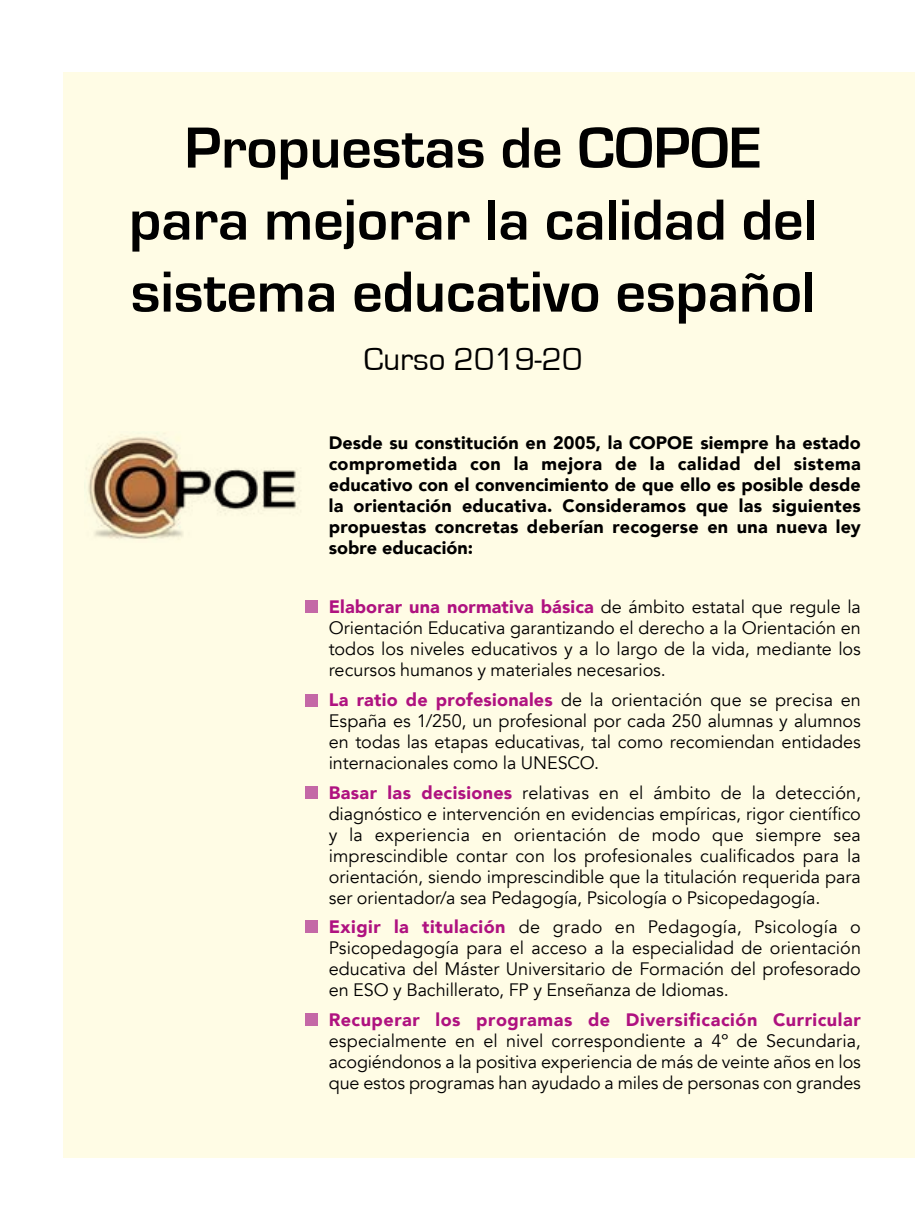
<style>
.page{position:relative;width:915px;height:1212px;background:#fff}
.page>*{position:absolute;margin:0;border:0;box-sizing:border-box;transform-origin:0 0}
.t1{font:700 60px/72px "Eurostile";color:#000;text-align:center}
.t2{font:33px "Eurostile";color:#000}
.t3{font:18px/21px "Avenir";letter-spacing:-.005em;color:#000;text-align:justify}
.t4{font:900 18px/21px "Avenir";letter-spacing:.01em;color:#000;text-align:justify}
.t5{font:900 18px "Avenir";letter-spacing:.03em;color:#af1280}
.s1{font-weight:900;color:#af1280}
</style>
<div class="page">
<div style="left:64px;top:72px;width:850px;height:1085px;background:#fffce5"></div>
<img style="left:86px;top:433px;width:211px;height:106px">
<div style="left:305px;top:600px;width:13px;height:13px;background:#c468a6"></div>
<div style="left:305px;top:694px;width:13px;height:13px;background:#c468a6"></div>
<div style="left:305px;top:786px;width:13px;height:12px;background:#c468a6"></div>
<div style="left:305px;top:920px;width:13px;height:13px;background:#c468a6"></div>
<div style="left:305px;top:1013px;width:13px;height:12px;background:#c468a6"></div>
<h1 class="t1" style="left:129px;top:113px;width:689px">Propuestas de COPOE para mejorar la calidad del sistema educativo español</h1>
<h2 class="t2" style="left:363px;top:341px;width:220px">Curso 2019-20</h2>
<p class="t4" style="left:328px;top:432px;width:533px">Desde su constitución en 2005, la COPOE siempre ha estado comprometida con la mejora de la calidad del sistema educativo con el convencimiento de que ello es posible desde la orientación educativa. Consideramos que las siguientes propuestas concretas deberían recogerse en una nueva ley sobre educación:</p>
<p class="t3" style="left:328px;top:597px;width:533px"><span class="s1">Elaborar una normativa básica</span> de ámbito estatal que regule la Orientación Educativa garantizando el derecho a la Orientación en todos los niveles educativos y a lo largo de la vida, mediante los recursos humanos y materiales necesarios.</p>
<p class="t3" style="left:328px;top:689px;width:533px"><span class="s1">La ratio de profesionales</span> de la orientación que se precisa en España es 1/250, un profesional por cada 250 alumnas y alumnos en todas las etapas educativas, tal como recomiendan entidades internacionales como la UNESCO.</p>
<p class="t3" style="left:328px;top:782px;width:533px"><span class="s1">Basar las decisiones</span> relativas en el ámbito de la detección, diagnóstico e intervención en evidencias empíricas, rigor científico y la experiencia en orientación de modo que siempre sea imprescindible contar con los profesionales cualificados para la orientación, siendo imprescindible que la titulación requerida para ser orientador/a sea Pedagogía, Psicología o Psicopedagogía.</p>
<p class="t3" style="left:328px;top:917px;width:533px"><span class="s1">Exigir la titulación</span> de grado en Pedagogía, Psicología o Psicopedagogía para el acceso a la especialidad de orientación educativa del Máster Universitario de Formación del profesorado en ESO y Bachillerato, FP y Enseñanza de Idiomas.</p>
<p class="t5" style="left:328px;top:1004px;width:533px">Recuperar los programas de Diversificación Curricular</p>
<p class="t3" style="left:328px;top:1030px;width:533px">especialmente en el nivel correspondiente a 4º de Secundaria, acogiéndonos a la positiva experiencia de más de veinte años en los que estos programas han ayudado a miles de personas con grandes</p>
</div>
